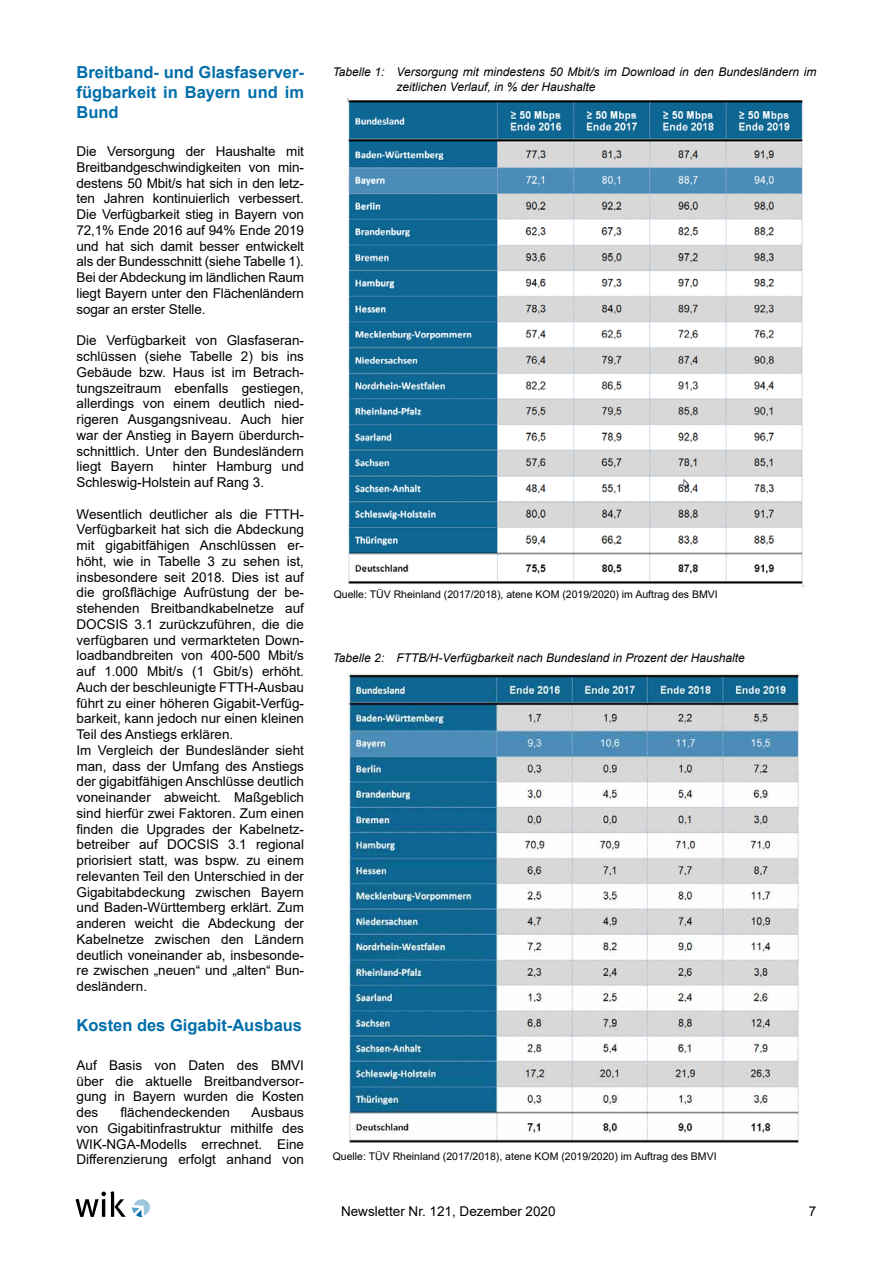
<style>
.page{position:relative;width:893px;height:1263px;background:#fff}
.page>*{position:absolute;margin:0;border:0;box-sizing:border-box;transform-origin:0 0}
.t1{font:700 16.5px/19.8px "Arial";color:#006eab;text-align:justify}
.t2{font:13.5px/15.8px "Arial";color:#000;text-align:justify}
.t3{font:italic 12px/15.8px "Arial";color:#000}
.t4{font:10.5px "Arial";color:#000}
</style>
<div class="page">
<svg style="left:75px;top:1191px;width:51px;height:26px"></svg>
<svg style="left:132px;top:1199px;width:18px;height:18px"></svg>
<img style="left:347px;top:99px;width:457px;height:488px">
<img style="left:349px;top:674px;width:450px;height:469px">
<p class="t1" style="left:77px;top:62px;width:229px">Breitband- und Glasfaserver&shy;fügbarkeit in Bayern und im Bund</p>
<p class="t2" style="left:77px;top:143px;width:229px">Die Versorgung der Haushalte mit Breitbandgeschwindigkeiten von min&shy;destens 50 Mbit/s hat sich in den letz&shy;ten Jahren kontinuierlich verbessert.<br>Die Verfügbarkeit stieg in Bayern von 72,1% Ende 2016 auf 94% Ende 2019 und hat sich damit besser entwickelt als der Bundesschnitt (siehe Tabelle 1).<br>Bei der Abdeckung im ländlichen Raum liegt Bayern unter den Flächenländern sogar an erster Stelle.</p>
<p class="t2" style="left:77px;top:332px;width:229px">Die Verfügbarkeit von Glasfaseran&shy;schlüssen (siehe Tabelle 2) bis ins Gebäude bzw. Haus ist im Betrach&shy;tungszeitraum ebenfalls gestiegen, allerdings von einem deutlich nied&shy;rigeren Ausgangsniveau. Auch hier war der Anstieg in Bayern überdurch&shy;schnittlich. Unter den Bundesländern liegt Bayern</p>
<p class="t2" style="left:77px;top:459px;width:229px;text-indent:96px">hinter Hamburg und<br>Schleswig-Holstein auf Rang 3.</p>
<p class="t2" style="left:77px;top:506px;width:229px;text-align:left">Wesentlich deutlicher als die FTTH-Verfügbarkeit hat sich die Abdeckung mit gigabitfähigen Anschlüssen er&shy;höht, wie in Tabelle 3 zu sehen ist, insbesondere seit 2018. Dies ist auf die großflächige Aufrüstung der be&shy;stehenden Breitbandkabelnetze auf DOCSIS 3.1 zurückzuführen, die die verfügbaren und vermarkteten Down&shy;loadbandbreiten von 400-500 Mbit/s auf 1.000 Mbit/s (1 Gbit/s) erhöht.<br>Auch der beschleunigte FTTH-Ausbau führt zu einer höheren Gigabit-Verfüg&shy;barkeit, kann jedoch nur einen kleinen Teil des Anstiegs erklären.<br>Im Vergleich der Bundesländer sieht man, dass der Umfang des Anstiegs der gigabitfähigen Anschlüsse deutlich voneinander abweicht. Maßgeblich sind hierfür zwei Faktoren. Zum einen finden die Upgrades der Kabelnetz&shy;betreiber auf DOCSIS 3.1 regional priorisiert statt, was bspw. zu einem relevanten Teil den Unterschied in der Gigabitabdeckung zwischen Bayern und Baden-Württemberg erklärt. Zum anderen weicht die Abdeckung der Kabelnetze zwischen den Ländern deutlich voneinander ab, insbesonde&shy;re zwischen „neuen“ und „alten“ Bun&shy;desländern.</p>
<p class="t1" style="left:77px;top:1015px;width:227px">Kosten des Gigabit-Ausbaus</p>
<p class="t2" style="left:77px;top:1057px;width:229px">Auf Basis von Daten des BMVI über die aktuelle Breitbandversor&shy;gung in Bayern wurden die Kosten des</p>
<p class="t2" style="left:120px;top:1104px;width:111px">flächendeckenden</p>
<p class="t2" style="left:77px;top:1104px;width:229px;text-indent:175px">Ausbaus von Gigabitinfrastruktur mithilfe des WIK-NGA-Modells errechnet. Eine Differenzierung erfolgt anhand von</p>
<p class="t3" style="left:396px;top:64px;width:421px;text-indent:-64px">Tabelle 1: Versorgung mit mindestens 50 Mbit/s im Download in den Bundesländern im zeitlichen Verlauf, in % der Haushalte</p>
<p class="t4" style="left:334px;top:587px;width:385px">Quelle: TÜV Rheinland (2017/2018), atene KOM (2019/2020) im Auftrag des BMVI</p>
<p class="t3" style="left:333px;top:650px;width:414px">Tabelle 2: FTTB/H-Verfügbarkeit nach Bundesland in Prozent der Haushalte</p>
<p class="t4" style="left:333px;top:1149px;width:385px">Quelle: TÜV Rheinland (2017/2018), atene KOM (2019/2020) im Auftrag des BMVI</p>
<p class="t2" style="left:341px;top:1204px;width:216px">Newsletter Nr. 121, Dezember 2020</p>
<p class="t2" style="left:809px;top:1204px;width:9px">7</p>
</div>
